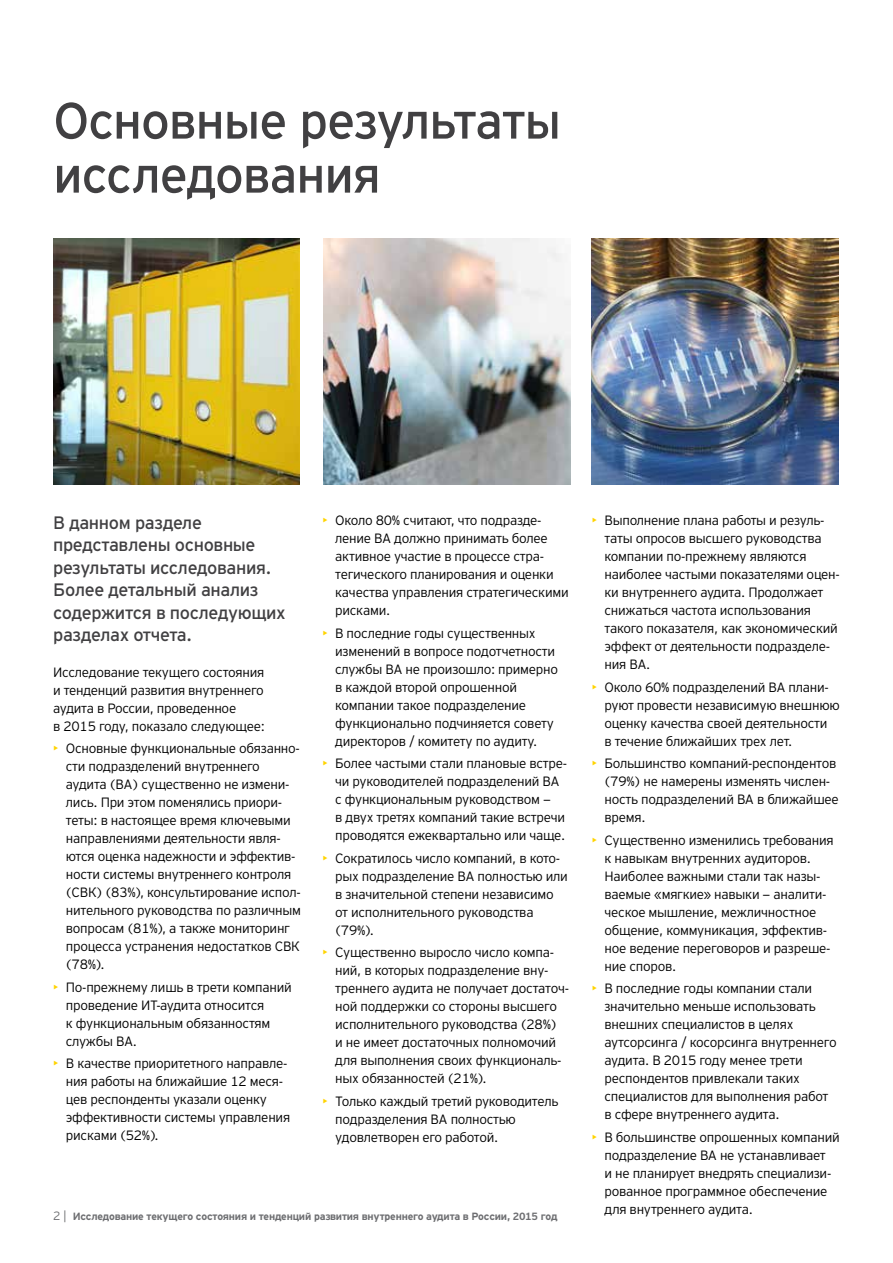
<style>
.page{position:relative;width:893px;height:1263px;background:#fff}
.page>*{position:absolute;margin:0;border:0;box-sizing:border-box;transform-origin:0 0}
.t1{font:51px/54px "EY Interstate";letter-spacing:-.025em;color:#414042}
.t2{font:18px/22.5px "EY Interstate";letter-spacing:-.02em;color:#414042}
.t3{font:300 13.5px/18px "EY Interstate";letter-spacing:-.02em;color:#000}
.t4{font:700 10.5px "EY Interstate";letter-spacing:-.02em;color:#6d6e71}
.s1{color:#ffd400}
.s2{font-weight:300;font-size:12px}
</style>
<div class="page">
<img style="left:53px;top:238px;width:247px;height:247px">
<img style="left:324px;top:238px;width:246px;height:247px">
<img style="left:592px;top:238px;width:246px;height:247px">
<h1 class="t1" style="left:53px;top:91px;width:510px">Основные результаты исследования</h1>
<h2 class="t2" style="left:53px;top:510px;width:234px">В данном разделе представлены основные результаты исследования.<br>Более детальный анализ содержится в последующих разделах отчета.</h2>
<p class="t3" style="left:53px;top:662px;width:213px">Исследование текущего состояния и тенденций развития внутреннего аудита в России, проведенное<br>в 2015 году, показало следующее:</p>
<p class="t3" style="left:66px;top:739px;width:237px;text-indent:-13px"><span class="s1">•</span> Основные функциональные обязанно&shy;сти подразделений внутреннего аудита (ВА) существенно не измени&shy;лись. При этом поменялись приори&shy;теты: в настоящее время ключевыми направлениями деятельности явля&shy;ются оценка надежности и эффектив&shy;ности системы внутреннего контроля (СВК) (83%), консультирование испол&shy;нительного руководства по различным вопросам (81%), а также мониторинг процесса устранения недостатков СВК (78%).</p>
<p class="t3" style="left:66px;top:977px;width:227px;text-indent:-13px"><span class="s1">•</span> По-прежнему лишь в трети компаний проведение ИТ-аудита относится<br>к функциональным обязанностям службы ВА.</p>
<p class="t3" style="left:66px;top:1054px;width:226px;text-indent:-13px"><span class="s1">•</span> В качестве приоритетного направле&shy;ния работы на ближайшие 12 меся&shy;цев респонденты указали оценку эффективности системы управления рисками (52%).</p>
<p class="t3" style="left:335px;top:511px;width:235px;text-indent:-13px"><span class="s1">•</span> Около 80% считают, что подразде&shy;ление ВА должно принимать более активное участие в процессе стра&shy;тегического планирования и оценки качества управления стратегическими рисками.</p>
<p class="t3" style="left:335px;top:623px;width:224px;text-indent:-13px"><span class="s1">•</span> В последние годы существенных изменений в вопросе подотчетности службы ВА не произошло: примерно в каждой второй опрошенной компании такое подразделение функционально подчиняется совету директоров / комитету по аудиту.</p>
<p class="t3" style="left:335px;top:754px;width:233px;text-indent:-13px"><span class="s1">•</span> Более частыми стали плановые встре&shy;чи руководителей подразделений ВА с функциональным руководством —<br>в двух третях компаний такие встречи проводятся ежеквартально или чаще.</p>
<p class="t3" style="left:335px;top:848px;width:234px;text-indent:-13px"><span class="s1">•</span> Сократилось число компаний, в кото&shy;рых подразделение ВА полностью или в значительной степени независимо от исполнительного руководства (79%).</p>
<p class="t3" style="left:335px;top:943px;width:235px;text-indent:-13px"><span class="s1">•</span> Существенно выросло число компа&shy;ний, в которых подразделение вну&shy;треннего аудита не получает достаточ&shy;ной поддержки со стороны высшего исполнительного руководства (28%)<br>и не имеет достаточных полномочий для выполнения своих функциональ&shy;ных обязанностей (21%).</p>
<p class="t3" style="left:335px;top:1091px;width:225px;text-indent:-13px"><span class="s1">•</span> Только каждый третий руководитель подразделения ВА полностью удовлетворен его работой.</p>
<p class="t4" style="left:53px;top:1208px;width:506px"><span class="s2">2 |</span> Исследование текущего состояния и тенденций развития внутреннего аудита в России, 2015 год</p>
<p class="t3" style="left:605px;top:511px;width:237px;text-indent:-13px"><span class="s1">•</span> Выполнение плана работы и резуль&shy;таты опросов высшего руководства компании по-прежнему являются наиболее частыми показателями оцен&shy;ки внутреннего аудита. Продолжает снижаться частота использования такого показателя, как экономический эффект от деятельности подразделе&shy;ния ВА.</p>
<p class="t3" style="left:605px;top:677px;width:237px;text-indent:-13px"><span class="s1">•</span> Около 60% подразделений ВА плани&shy;руют провести независимую внешнюю оценку качества своей деятельности<br>в течение ближайших трех лет.</p>
<p class="t3" style="left:605px;top:753px;width:236px;text-indent:-13px"><span class="s1">•</span> Большинство компаний-респондентов (79%) не намерены изменять числен&shy;ность подразделений ВА в ближайшее время.</p>
<p class="t3" style="left:605px;top:830px;width:231px;text-indent:-13px"><span class="s1">•</span> Существенно изменились требования к навыкам внутренних аудиторов.<br>Наиболее важными стали так назы&shy;ваемые «мягкие» навыки — аналити&shy;ческое мышление, межличностное общение, коммуникация, эффектив&shy;ное ведение переговоров и разреше&shy;ние споров.</p>
<p class="t3" style="left:605px;top:978px;width:234px;text-indent:-13px"><span class="s1">•</span> В последние годы компании стали значительно меньше использовать внешних специалистов в целях аутсорсинга / косорсинга внутреннего аудита. В 2015 году менее трети респондентов привлекали таких специалистов для выполнения работ в сфере внутреннего аудита.</p>
<p class="t3" style="left:605px;top:1127px;width:237px;text-indent:-13px"><span class="s1">•</span> В большинстве опрошенных компаний подразделение ВА не устанавливает<br>и не планирует внедрять специализи&shy;рованное программное обеспечение для внутреннего аудита.</p>
</div>
